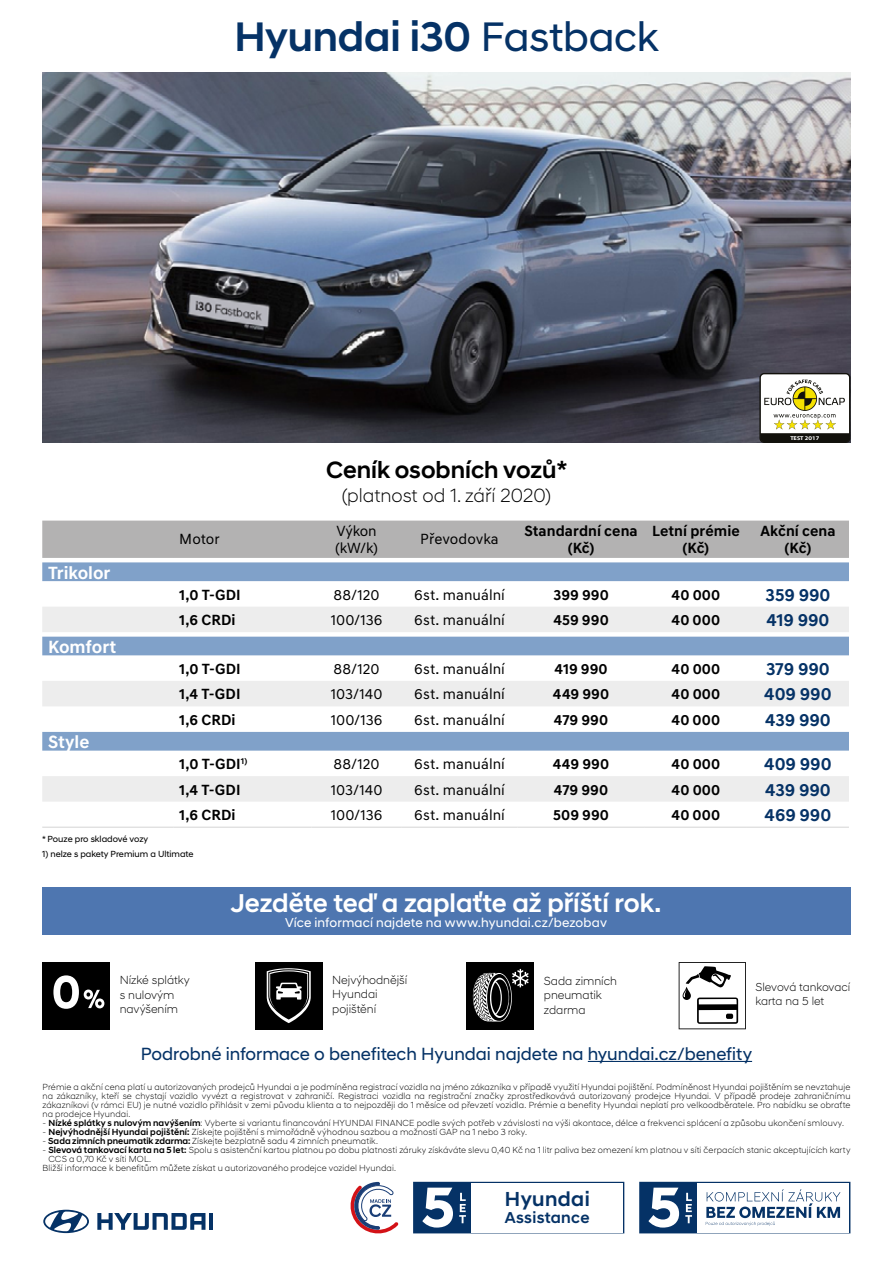
<style>
.page{position:relative;width:893px;height:1263px;background:#fff}
.page>*{position:absolute;margin:0;border:0;box-sizing:border-box;transform-origin:0 0}
.t1{font:500 42px "Hyundai Sans Head";letter-spacing:-.005em;color:#053266}
.t2{font:500 26.25px "Hyundai Sans Head";color:#fff}
.t3{font:500 24px "Hyundai Sans Head";color:#000}
.t4{font:500 20.7px "Hyundai Sans Head";letter-spacing:.02em;color:#053266}
.t5{font:300 19.5px "Hyundai Sans Head";color:#000}
.t6{font:18px "Hyundai Sans Head";color:#053266}
.t7{font:700 18px "Hyundai Sans Text";letter-spacing:-.005em;color:#053266}
.t8{font:700 18px "Hyundai Sans Text";color:#fff}
.t9{font:500 16.05px "Hyundai Sans Head";letter-spacing:.02em;color:#053266}
.t10{font:700 15px/16.5px "Hyundai Sans Text";letter-spacing:.01em;color:#000;text-align:center}
.t11{font:15px/16.5px "Hyundai Sans Text";letter-spacing:.005em;color:#000}
.t12{font:13.2px "Hyundai Sans Head";letter-spacing:.01em;color:#fff}
.t13{font:300 12px/14.4px "Hyundai Sans Head";color:#000}
.t14{font:300 11.85px/14.1px "Hyundai Sans Head";letter-spacing:-.005em;color:#000}
.t15{font:300 9px/9px "Hyundai Sans Head";letter-spacing:.015em;color:#000;text-align:justify}
.t16{font:9px "Hyundai Sans Head";color:#000}
.t17{font:700 5.4px "MINI Type";color:#fff;scale:1.12 1}
.s1{font-weight:400}
.s2{font-size:25.35px}
.s3{font-weight:500}
</style>
<div class="page">
<svg style="left:97px;top:1213px;width:108px;height:17px"></svg>
<hr style="left:209px;top:1213px;width:4px;height:17px;background:#053266">
<svg style="left:43px;top:1210px;width:46px;height:23px"></svg>
<img style="left:43px;top:72px;width:807px;height:371px">
<svg style="left:759px;top:373px;width:91px;height:70px"></svg>
<div style="left:42px;top:521px;width:807px;height:37px;background:#b3b2b2"></div>
<svg style="left:42px;top:562px;width:807px;height:20px;background:#88a7cc"></svg>
<svg style="left:42px;top:607px;width:807px;height:195px"></svg>
<hr style="left:42px;top:827px;width:131px;height:1px;background:#d4d4d4">
<hr style="left:173px;top:827px;width:138px;height:1px;background:#d4d4d4">
<hr style="left:311px;top:827px;width:91px;height:1px;background:#d4d4d4">
<hr style="left:402px;top:827px;width:115px;height:1px;background:#d4d4d4">
<hr style="left:517px;top:827px;width:128px;height:1px;background:#d4d4d4">
<hr style="left:645px;top:827px;width:102px;height:1px;background:#d4d4d4">
<hr style="left:747px;top:827px;width:102px;height:1px;background:#d4d4d4">
<svg style="left:639px;top:1182px;width:211px;height:51px"></svg>
<svg style="left:413px;top:1182px;width:211px;height:51px"></svg>
<hr style="left:588px;top:1061px;width:164px;height:1px;background:#053266">
<svg style="left:351px;top:1182px;width:47px;height:51px"></svg>
<div style="left:43px;top:962px;width:67px;height:67px;background:#000"></div>
<svg style="left:53px;top:975px;width:51px;height:34px"></svg>
<div style="left:255px;top:962px;width:68px;height:67px;background:#000"></div>
<svg style="left:267px;top:968px;width:44px;height:55px"></svg>
<div style="left:466px;top:962px;width:67px;height:67px;background:#000"></div>
<svg style="left:472px;top:969px;width:57px;height:52px"></svg>
<svg style="left:679px;top:962px;width:67px;height:67px"></svg>
<div style="left:42px;top:888px;width:808px;height:47px;background:#4e76b0"></div>
<h1 class="t1" style="left:234px;top:11px;width:426px">Hyundai i30 <span class="s1">Fastback</span></h1>
<h3 class="t3" style="left:326px;top:455px;width:243px">Ceník osobních vozů<span class="s2">*</span></h3>
<h3 class="t5" style="left:342px;top:484px;width:210px">(platnost od 1. září 2020)</h3>
<p class="t17" style="left:790px;top:434px;width:28px">TEST 2017</p>
<h3 class="t8" style="left:48px;top:561px;width:64px">Trikolor</h3>
<h3 class="t8" style="left:48px;top:635px;width:70px">Komfort</h3>
<h3 class="t8" style="left:48px;top:731px;width:43px">Style</h3>
<h3 class="t11" style="left:179px;top:531px;width:42px">Motor</h3>
<h3 class="t11" style="left:335px;top:523px;width:44px">Výkon (kW/k)</h3>
<h3 class="t11" style="left:420px;top:531px;width:80px">Převodovka</h3>
<h3 class="t10" style="left:524px;top:523px;width:115px">Standardní cena (Kč)</h3>
<h3 class="t10" style="left:652px;top:523px;width:89px">Letní prémie (Kč)</h3>
<h3 class="t10" style="left:760px;top:523px;width:77px">Akční cena (Kč)</h3>
<h3 class="t10" style="left:179px;top:586px;width:63px">1,0 T-GDI</h3>
<h3 class="t11" style="left:334px;top:586px;width:48px">88/120</h3>
<h3 class="t11" style="left:414px;top:586px;width:92px">6st. manuální</h3>
<h3 class="t10" style="left:553px;top:586px;width:57px">399 990</h3>
<h3 class="t10" style="left:671px;top:586px;width:50px">40 000</h3>
<h3 class="t7" style="left:765px;top:583px;width:67px">359 990</h3>
<h3 class="t10" style="left:179px;top:612px;width:58px">1,6 CRDi</h3>
<h3 class="t11" style="left:331px;top:612px;width:53px">100/136</h3>
<h3 class="t11" style="left:414px;top:612px;width:92px">6st. manuální</h3>
<h3 class="t10" style="left:553px;top:612px;width:57px">459 990</h3>
<h3 class="t10" style="left:671px;top:612px;width:50px">40 000</h3>
<h3 class="t7" style="left:766px;top:609px;width:65px">419 990</h3>
<h3 class="t10" style="left:179px;top:660px;width:63px">1,0 T-GDI</h3>
<h3 class="t11" style="left:334px;top:660px;width:48px">88/120</h3>
<h3 class="t11" style="left:414px;top:660px;width:92px">6st. manuální</h3>
<h3 class="t10" style="left:555px;top:660px;width:55px">419 990</h3>
<h3 class="t10" style="left:671px;top:660px;width:50px">40 000</h3>
<h3 class="t7" style="left:766px;top:658px;width:65px">379 990</h3>
<h3 class="t10" style="left:179px;top:686px;width:63px">1,4 T-GDI</h3>
<h3 class="t11" style="left:331px;top:686px;width:53px">103/140</h3>
<h3 class="t11" style="left:414px;top:686px;width:92px">6st. manuální</h3>
<h3 class="t10" style="left:553px;top:686px;width:58px">449 990</h3>
<h3 class="t10" style="left:671px;top:686px;width:50px">40 000</h3>
<h3 class="t7" style="left:764px;top:683px;width:69px">409 990</h3>
<h3 class="t10" style="left:179px;top:711px;width:58px">1,6 CRDi</h3>
<h3 class="t11" style="left:331px;top:711px;width:53px">100/136</h3>
<h3 class="t11" style="left:414px;top:711px;width:92px">6st. manuální</h3>
<h3 class="t10" style="left:554px;top:711px;width:56px">479 990</h3>
<h3 class="t10" style="left:671px;top:711px;width:50px">40 000</h3>
<h3 class="t7" style="left:765px;top:709px;width:67px">439 990</h3>
<h3 class="t10" style="left:179px;top:756px;width:70px">1,0 T-GDI<sup>1)</sup></h3>
<h3 class="t11" style="left:334px;top:756px;width:48px">88/120</h3>
<h3 class="t11" style="left:414px;top:756px;width:92px">6st. manuální</h3>
<h3 class="t10" style="left:553px;top:756px;width:58px">449 990</h3>
<h3 class="t10" style="left:671px;top:756px;width:50px">40 000</h3>
<h3 class="t7" style="left:764px;top:753px;width:69px">409 990</h3>
<h3 class="t10" style="left:179px;top:781px;width:63px">1,4 T-GDI</h3>
<h3 class="t11" style="left:331px;top:781px;width:53px">103/140</h3>
<h3 class="t11" style="left:414px;top:781px;width:92px">6st. manuální</h3>
<h3 class="t10" style="left:554px;top:781px;width:56px">479 990</h3>
<h3 class="t10" style="left:671px;top:781px;width:50px">40 000</h3>
<h3 class="t7" style="left:765px;top:778px;width:67px">439 990</h3>
<h3 class="t10" style="left:179px;top:807px;width:58px">1,6 CRDi</h3>
<h3 class="t11" style="left:331px;top:807px;width:53px">100/136</h3>
<h3 class="t11" style="left:414px;top:807px;width:92px">6st. manuální</h3>
<h3 class="t10" style="left:553px;top:807px;width:57px">509 990</h3>
<h3 class="t10" style="left:671px;top:807px;width:50px">40 000</h3>
<h3 class="t7" style="left:764px;top:804px;width:68px">469 990</h3>
<p class="t16" style="left:42px;top:834px;width:108px">* Pouze pro skladové vozy</p>
<p class="t16" style="left:42px;top:849px;width:153px">1) nelze s pakety Premium a Ultimate</p>
<h2 class="t2" style="left:231px;top:887px;width:432px">Jezděte teď a zaplaťte až příští rok.</h2>
<h3 class="t12" style="left:285px;top:915px;width:323px">Více informací najdete na www.hyundai.cz/bezobav</h3>
<h3 class="t13" style="left:120px;top:973px;width:72px">Nízké splátky s nulovým navýšením</h3>
<h3 class="t13" style="left:332px;top:972px;width:77px">Nejvýhodnější<br>Hyundai pojištění</h3>
<h3 class="t13" style="left:544px;top:973px;width:75px">Sada zimních pneumatik zdarma</h3>
<h3 class="t14" style="left:756px;top:979px;width:96px">Slevová tankovací karta na 5 let</h3>
<h3 class="t6" style="left:141px;top:1043px;width:613px">Podrobné informace o benefitech Hyundai najdete na hyundai.cz/benefity</h3>
<p class="t15" style="left:43px;top:1082px;width:809px">Prémie a akční cena platí u autorizovaných prodejců Hyundai a je podmíněna registrací vozidla na jméno zákazníka v případě využití Hyundai pojištění. Podmíněnost Hyundai pojištěním se nevztahuje na zákazníky, kteří se chystají vozidlo vyvézt a registrovat v zahraničí. Registraci vozidla na registrační značky zprostředkovává autorizovaný prodejce Hyundai. V případě prodeje zahraničnímu zákazníkovi (v rámci EU) je nutné vozidlo přihlásit v zemi původu klienta a to nejpozději do 1 měsíce od převzetí vozidla. Prémie a benefity Hyundai neplatí pro velkoodběratele. Pro nabídku se obraťte na prodejce Hyundai.</p>
<p class="t15" style="left:43px;top:1118px;width:803px">- <span class="s3">Nízké splátky s nulovým navýšením</span>: Vyberte si variantu financování HYUNDAI FINANCE podle svých potřeb v závislosti na výši akontace, délce a frekvenci splácení a způsobu ukončení smlouvy.</p>
<p class="t15" style="left:43px;top:1127px;width:486px">- <span class="s3">Nejvýhodnější Hyundai pojištění:</span> Získejte pojištění s mimořádně výhodnou sazbou a možností GAP na 1 nebo 3 roky.</p>
<p class="t15" style="left:43px;top:1136px;width:337px">- <span class="s3">Sada zimních pneumatik zdarma:</span> Získejte bezplatně sadu 4 zimních pneumatik.</p>
<p class="t15" style="left:43px;top:1145px;width:809px">- <span class="s3">Slevová tankovací karta na 5 let:</span> Spolu s asistenční kartou platnou po dobu platnosti záruky získáváte slevu 0,40 Kč na 1 litr paliva bez omezení km platnou v síti čerpacích stanic akceptujících karty</p>
<p class="t15" style="left:48px;top:1154px;width:104px">CCS a 0,70 Kč v síti MOL.</p>
<p class="t15" style="left:43px;top:1163px;width:355px">Bližší informace k benefitům můžete získat u autorizovaného prodejce vozidel Hyundai.</p>
<h3 class="t4" style="left:505px;top:1187px;width:86px">Hyundai</h3>
<h3 class="t9" style="left:505px;top:1208px;width:86px">Assistance</h3>
</div>
